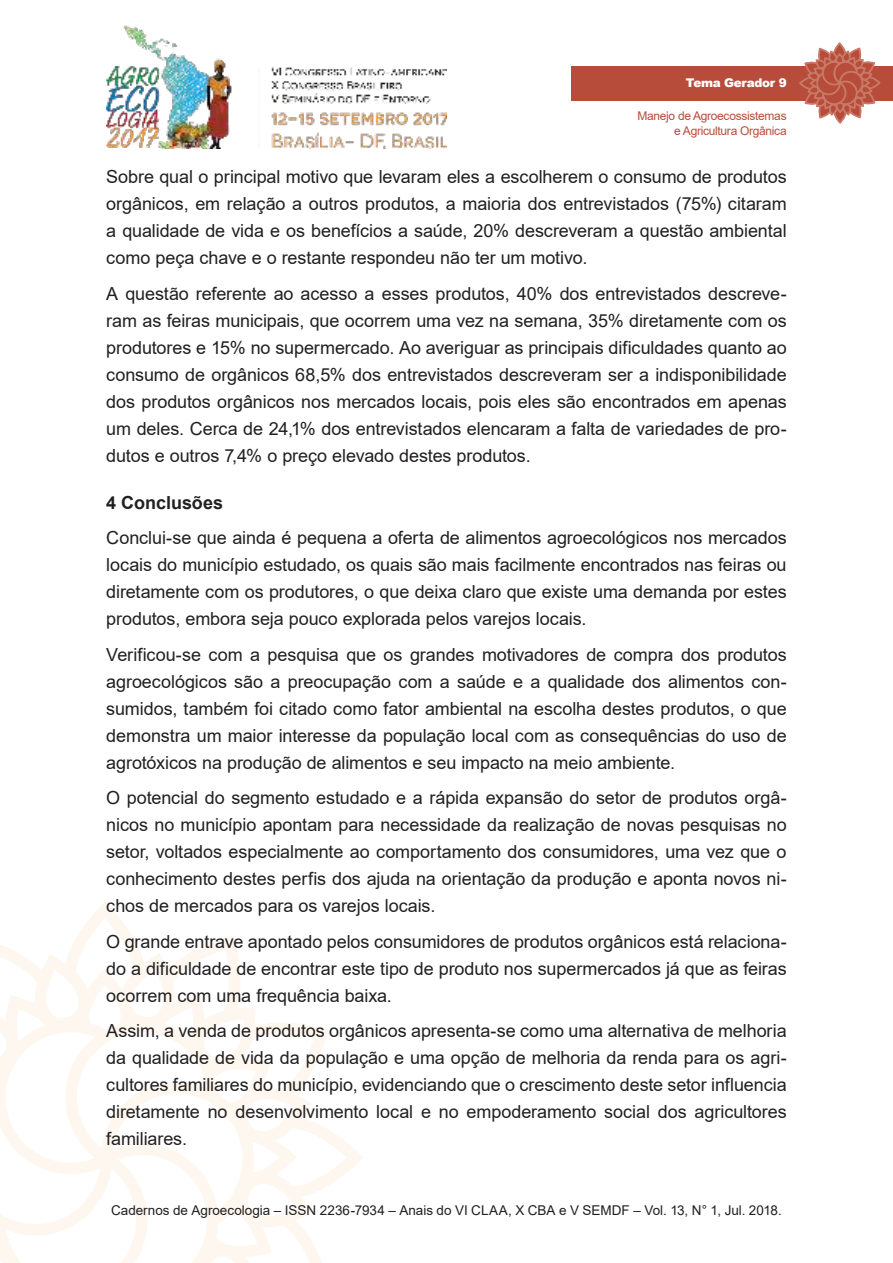
<style>
.page{position:relative;width:893px;height:1263px;background:#fff}
.page>*{position:absolute;margin:0;border:0;box-sizing:border-box;transform-origin:0 0}
.t1{font:18px/27px "Arial";letter-spacing:-.005em;color:#221f1f;text-align:justify}
.t2{font:700 18px "Arial";color:#221f1f}
.t3{font:13.5px "Arial";color:#221f1f}
.t4{font:12px/14.4px "Arial";letter-spacing:-.025em;color:#b84c3b;text-align:right}
.t5{font:900 12px "Arial";letter-spacing:-.025em;color:#fff}
</style>
<div class="page">
<img style="left:106px;top:25px;width:340px;height:124px">
<svg style="left:0;top:910px;width:363px;height:353px"></svg>
<div style="left:571px;top:66px;width:322px;height:34px;background:#b84c3b"></div>
<svg style="left:798px;top:43px;width:83px;height:81px"></svg>
<p class="t5" style="left:686px;top:76px;width:102px">Tema Gerador 9</p>
<p class="t4" style="left:637px;top:110px;width:151px">Manejo de Agroecossistemas e Agricultura Orgânica</p>
<p class="t1" style="left:106px;top:165px;width:682px">Sobre qual o principal motivo que levaram eles a escolherem o consumo de produtos orgânicos, em relação a outros produtos, a maioria dos entrevistados (75%) citaram a qualidade de vida e os benefícios a saúde, 20% descreveram a questão ambiental como peça chave e o restante respondeu não ter um motivo.</p>
<p class="t1" style="left:106px;top:282px;width:682px">A questão referente ao acesso a esses produtos, 40% dos entrevistados descreve&shy;ram as feiras municipais, que ocorrem uma vez na semana, 35% diretamente com os produtores e 15% no supermercado. Ao averiguar as principais dificuldades quanto ao consumo de orgânicos 68,5% dos entrevistados descreveram ser a indisponibilidade dos produtos orgânicos nos mercados locais, pois eles são encontrados em apenas um deles. Cerca de 24,1% dos entrevistados elencaram a falta de variedades de pro&shy;dutos e outros 7,4% o preço elevado destes produtos.</p>
<p class="t2" style="left:106px;top:496px;width:118px">4 Conclusões</p>
<p class="t1" style="left:106px;top:526px;width:682px">Conclui-se que ainda é pequena a oferta de alimentos agroecológicos nos mercados locais do município estudado, os quais são mais facilmente encontrados nas feiras ou diretamente com os produtores, o que deixa claro que existe uma demanda por estes produtos, embora seja pouco explorada pelos varejos locais.</p>
<p class="t1" style="left:106px;top:643px;width:682px">Verificou-se com a pesquisa que os grandes motivadores de compra dos produtos agroecológicos são a preocupação com a saúde e a qualidade dos alimentos con&shy;sumidos, também foi citado como fator ambiental na escolha destes produtos, o que demonstra um maior interesse da população local com as consequências do uso de agrotóxicos na produção de alimentos e seu impacto na meio ambiente.</p>
<p class="t1" style="left:106px;top:786px;width:682px">O potencial do segmento estudado e a rápida expansão do setor de produtos orgâ&shy;nicos no município apontam para necessidade da realização de novas pesquisas no setor, voltados especialmente ao comportamento dos consumidores, uma vez que o conhecimento destes perfis dos ajuda na orientação da produção e aponta novos ni&shy;chos de mercados para os varejos locais.</p>
<p class="t1" style="left:106px;top:930px;width:682px">O grande entrave apontado pelos consumidores de produtos orgânicos está relaciona&shy;do a dificuldade de encontrar este tipo de produto nos supermercados já que as feiras ocorrem com uma frequência baixa.</p>
<p class="t1" style="left:106px;top:1019px;width:682px">Assim, a venda de produtos orgânicos apresenta-se como uma alternativa de melhoria da qualidade de vida da população e uma opção de melhoria da renda para os agri&shy;cultores familiares do município, evidenciando que o crescimento deste setor influencia diretamente no desenvolvimento local e no empoderamento social dos agricultores familiares.</p>
<p class="t3" style="left:111px;top:1205px;width:672px">Cadernos de Agroecologia – ISSN 2236-7934 – Anais do VI CLAA, X CBA e V SEMDF – Vol. 13, N° 1, Jul. 2018.</p>
</div>
